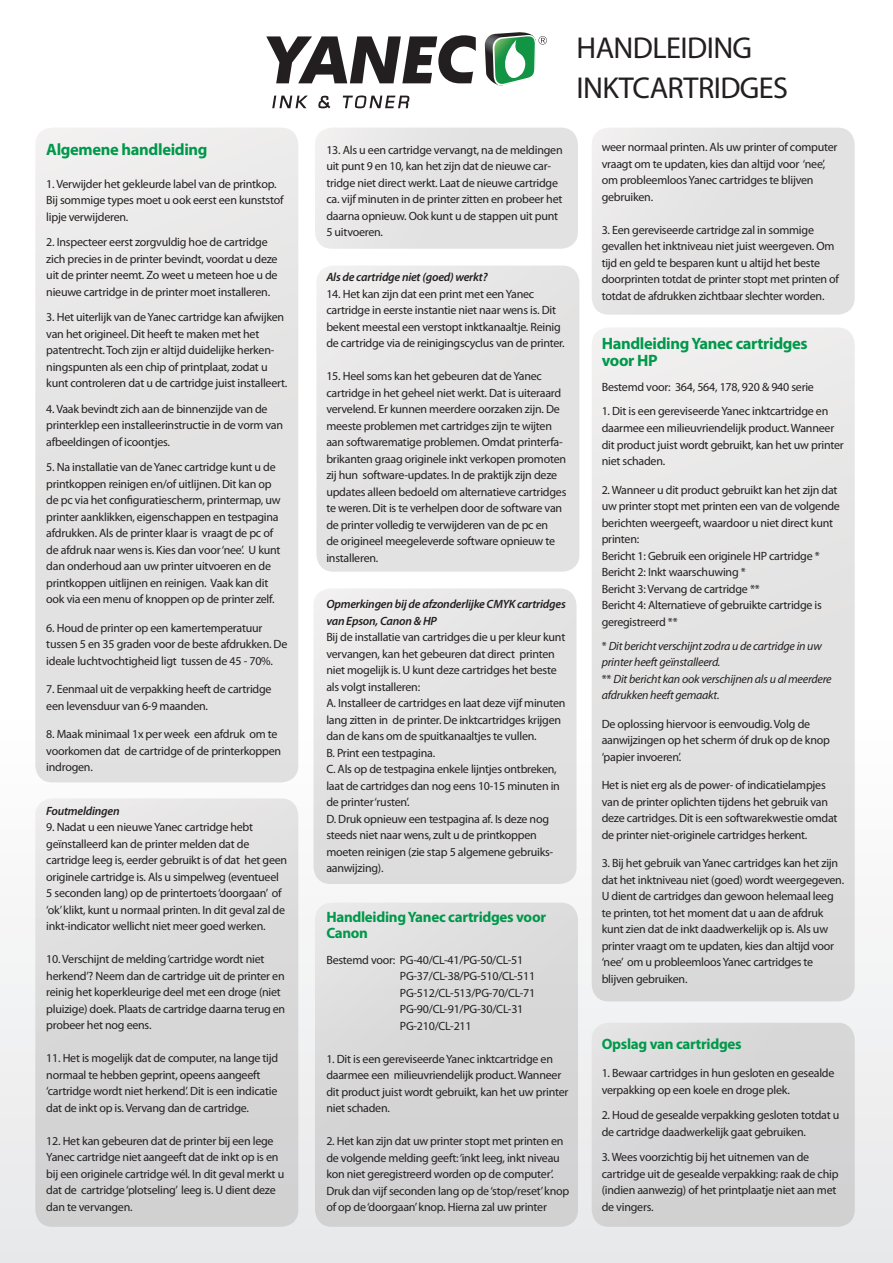
<style>
.page{position:relative;width:893px;height:1263px;background:#fff}
.page>*{position:absolute;margin:0;border:0;box-sizing:border-box;transform-origin:0 0}
.t1{font:30.3px/40.3px "Myriad Pro";letter-spacing:-.02em;color:#231f20}
.t2{font:700 16.5px/16.5px "Myriad Pro";letter-spacing:-.02em;color:#00984a}
.t3{font:700 15px/16.5px "Myriad Pro";letter-spacing:-.02em;color:#00984a}
.t4{font:12px/16.5px "Myriad Pro";letter-spacing:-.02em;color:#231f20}
.t5{font:italic 12px/16.5px "Myriad Pro";letter-spacing:-.02em;color:#231f20}
.t6{font:italic 600 12px/16.5px "Myriad Pro";letter-spacing:-.02em;color:#231f20}
.s1{font-style:normal}
</style>
<div class="page">
<div style="left:0;top:468px;width:893px;height:795px;background:#f3f4f4"></div>
<div style="left:35px;top:128px;width:263px;height:654px;background:#e3e2e2;border-radius:17px"></div>
<div style="left:313px;top:588px;width:264px;height:296px;background:#e3e2e2;border-radius:17px"></div>
<div style="left:592px;top:327px;width:263px;height:674px;background:#e3e2e2;border-radius:17px"></div>
<svg style="left:266px;top:35px;width:210px;height:48px"></svg>
<svg style="left:485px;top:32px;width:62px;height:54px"></svg>
<svg style="left:272px;top:96px;width:36px;height:12px"></svg>
<svg style="left:318px;top:96px;width:12px;height:12px"></svg>
<svg style="left:343px;top:95px;width:67px;height:13px"></svg>
<div style="left:592px;top:1023px;width:263px;height:204px;background:#d5d4d5;border-radius:17px"></div>
<div style="left:592px;top:128px;width:263px;height:187px;background:#e3e2e2;border-radius:17px"></div>
<div style="left:315px;top:902px;width:263px;height:325px;background:linear-gradient(to right,#dbdadb,#d6d5d6);border-radius:17px"></div>
<div style="left:315px;top:128px;width:263px;height:121px;background:#e3e2e2;border-radius:17px"></div>
<div style="left:316px;top:265px;width:263px;height:307px;background:#e3e2e2;border-radius:17px"></div>
<div style="left:35px;top:798px;width:263px;height:429px;background:linear-gradient(to bottom,#e7e6e6,#cececf);border-radius:17px"></div>
<h2 class="t2" style="left:46px;top:140px;width:163px">Algemene handleiding</h2>
<p class="t4" style="left:46px;top:175px;width:239px">1. Verwijder het gekleurde label van de printkop.<br>Bij sommige types moet u ook eerst een kunststof lipje verwijderen.</p>
<p class="t4" style="left:46px;top:234px;width:233px">2. Inspecteer eerst zorgvuldig hoe de cartridge zich precies in de printer bevindt, voordat u deze uit de printer neemt. Zo weet u meteen hoe u de nieuwe cartridge in de printer moet installeren.</p>
<p class="t4" style="left:46px;top:309px;width:242px">3. Het uiterlijk van de Yanec cartridge kan afwijken van het origineel. Dit heeft te maken met het patentrecht. Toch zijn er altijd duidelijke herken&shy;ningspunten als een chip of printplaat, zodat u kunt controleren dat u de cartridge juist installeert.</p>
<p class="t4" style="left:46px;top:400px;width:238px">4. Vaak bevindt zich aan de binnenzijde van de printerklep een installeerinstructie in de vorm van afbeeldingen of icoontjes.</p>
<p class="t4" style="left:46px;top:459px;width:236px">5. Na installatie van de Yanec cartridge kunt u de printkoppen reinigen en/of uitlijnen. Dit kan op de pc via het configuratiescherm, printermap, uw printer aanklikken, eigenschappen en testpagina afdrukken. Als de printer klaar is vraagt de pc of de afdruk naar wens is. Kies dan voor ‘nee’. U kunt dan onderhoud aan uw printer uitvoeren en de printkoppen uitlijnen en reinigen. Vaak kan dit ook via een menu of knoppen op de printer zelf.</p>
<p class="t4" style="left:46px;top:619px;width:243px">6. Houd de printer op een kamertemperatuur tussen 5 en 35 graden voor de beste afdrukken. De ideale luchtvochtigheid ligt tussen de 45 - 70%.</p>
<p class="t4" style="left:46px;top:681px;width:227px">7. Eenmaal uit de verpakking heeft de cartridge een levensduur van 6-9 maanden.</p>
<p class="t4" style="left:46px;top:726px;width:236px">8. Maak minimaal 1x per week een afdruk om te voorkomen dat de cartridge of de printerkoppen indrogen.</p>
<p class="t6" style="left:46px;top:802px;width:75px">Foutmeldingen</p>
<p class="t4" style="left:46px;top:819px;width:242px">9. Nadat u een nieuwe Yanec cartridge hebt geïnstalleerd kan de printer melden dat de cartridge leeg is, eerder gebruikt is of dat het geen originele cartridge is. Als u simpelweg (eventueel 5 seconden lang) op de printertoets ‘doorgaan’ of ‘ok’ klikt, kunt u normaal printen. In dit geval zal de inkt-indicator wellicht niet meer goed werken.</p>
<p class="t4" style="left:46px;top:951px;width:240px">10. Verschijnt de melding ‘cartridge wordt niet herkend’? Neem dan de cartridge uit de printer en reinig het koperkleurige deel met een droge (niet pluizige) doek. Plaats de cartridge daarna terug en probeer het nog eens.</p>
<p class="t4" style="left:46px;top:1050px;width:233px">11. Het is mogelijk dat de computer, na lange tijd normaal te hebben geprint, opeens aangeeft ‘cartridge wordt niet herkend’. Dit is een indicatie dat de inkt op is. Vervang dan de cartridge.</p>
<p class="t4" style="left:46px;top:1132px;width:239px">12. Het kan gebeuren dat de printer bij een lege Yanec cartridge niet aangeeft dat de inkt op is en bij een originele cartridge wél. In dit geval merkt u dat de cartridge ‘plotseling’ leeg is. U dient deze dan te vervangen.</p>
<h1 class="t1" style="left:577px;top:27px;width:213px">HANDLEIDING<br>INKTCARTRIDGES</h1>
<p class="t4" style="left:326px;top:141px;width:238px">13. Als u een cartridge vervangt, na de meldingen uit punt 9 en 10, kan het zijn dat de nieuwe car&shy;tridge niet direct werkt. Laat de nieuwe cartridge ca. vijf minuten in de printer zitten en probeer het daarna opnieuw. Ook kunt u de stappen uit punt 5 uitvoeren.</p>
<p class="t6" style="left:326px;top:268px;width:163px">Als de cartridge niet (goed) werkt?</p>
<p class="t4" style="left:326px;top:285px;width:240px">14. Het kan zijn dat een print met een Yanec cartridge in eerste instantie niet naar wens is. Dit bekent meestal een verstopt inktkanaaltje. Reinig de cartridge via de reinigingscyclus van de printer.</p>
<p class="t4" style="left:326px;top:368px;width:242px">15. Heel soms kan het gebeuren dat de Yanec cartridge in het geheel niet werkt. Dat is uiteraard vervelend. Er kunnen meerdere oorzaken zijn. De meeste problemen met cartridges zijn te wijten aan softwarematige problemen. Omdat printerfa&shy;brikanten graag originele inkt verkopen promoten zij hun software-updates. In de praktijk zijn deze updates alleen bedoeld om alternatieve cartridges te weren. Dit is te verhelpen door de software van de printer volledig te verwijderen van de pc en<br>de origineel meegeleverde software opnieuw te installeren.</p>
<p class="t6" style="left:326px;top:595px;width:241px">Opmerkingen bij de afzonderlijke CMYK cartridges van Epson, Canon &amp; HP</p>
<p class="t4" style="left:326px;top:629px;width:241px">Bij de installatie van cartridges die u per kleur kunt vervangen, kan het gebeuren dat direct printen niet mogelijk is. U kunt deze cartridges het beste als volgt installeren:<br>A. Installeer de cartridges en laat deze vijf minuten lang zitten in de printer. De inktcartridges krijgen dan de kans om de spuitkanaaltjes te vullen.<br>B. Print een testpagina.<br>C. Als op de testpagina enkele lijntjes ontbreken, laat de cartridges dan nog eens 10-15 minuten in de printer ‘rusten’.<br>D. Druk opnieuw een testpagina af. Is deze nog steeds niet naar wens, zult u de printkoppen moeten reinigen (zie stap 5 algemene gebruiks&shy;aanwijzing).</p>
<p class="t3" style="left:326px;top:908px;width:221px">Handleiding Yanec cartridges voor<br>Canon</p>
<p class="t4" style="left:400px;top:951px;width:137px;text-indent:-73px">Bestemd voor: PG-40/CL-41/PG-50/CL-51<br>PG-37/CL-38/PG-510/CL-511<br>PG-512/CL-513/PG-70/CL-71<br>PG-90/CL-91/PG-30/CL-31<br>PG-210/CL-211</p>
<p class="t4" style="left:326px;top:1050px;width:244px">1. Dit is een gereviseerde Yanec inktcartridge en daarmee een milieuvriendelijk product. Wanneer dit product juist wordt gebruikt, kan het uw printer niet schaden.</p>
<p class="t4" style="left:326px;top:1133px;width:245px">2. Het kan zijn dat uw printer stopt met printen en de volgende melding geeft: ‘inkt leeg, inkt niveau kon niet geregistreerd worden op de computer’.<br>Druk dan vijf seconden lang op de ‘stop/reset’ knop of op de ‘doorgaan’ knop. Hierna zal uw printer</p>
<p class="t4" style="left:602px;top:139px;width:237px">weer normaal printen. Als uw printer of computer vraagt om te updaten, kies dan altijd voor ‘nee’, om probleemloos Yanec cartridges te blijven gebruiken.</p>
<p class="t4" style="left:602px;top:221px;width:239px">3. Een gereviseerde cartridge zal in sommige gevallen het inktniveau niet juist weergeven. Om tijd en geld te besparen kunt u altijd het beste doorprinten totdat de printer stopt met printen of totdat de afdrukken zichtbaar slechter worden.</p>
<h2 class="t2" style="left:602px;top:335px;width:208px">Handleiding Yanec cartridges voor HP</h2>
<p class="t4" style="left:602px;top:379px;width:214px">Bestemd voor: 364, 564, 178, 920 &amp; 940 serie</p>
<p class="t4" style="left:602px;top:403px;width:244px">1. Dit is een gereviseerde Yanec inktcartridge en daarmee een milieuvriendelijk product. Wanneer dit product juist wordt gebruikt, kan het uw printer niet schaden.</p>
<p class="t4" style="left:602px;top:481px;width:240px">2. Wanneer u dit product gebruikt kan het zijn dat uw printer stopt met printen een van de volgende berichten weergeeft, waardoor u niet direct kunt printen:<br>Bericht 1: Gebruik een originele HP cartridge * Bericht 2: Inkt waarschuwing *<br>Bericht 3: Vervang de cartridge **<br>Bericht 4: Alternatieve of gebruikte cartridge is geregistreerd **</p>
<p class="t5" style="left:602px;top:637px;width:232px"><span class="s1">*</span> Dit bericht verschijnt zodra u de cartridge in uw printer heeft geïnstalleerd.<br><span class="s1">**</span> Dit bericht kan ook verschijnen als u al meerdere afdrukken heeft gemaakt.</p>
<p class="t4" style="left:602px;top:715px;width:230px">De oplossing hiervoor is eenvoudig. Volg de aanwijzingen op het scherm óf druk op de knop ‘papier invoeren’.</p>
<p class="t4" style="left:602px;top:776px;width:237px">Het is niet erg als de power- of indicatielampjes van de printer oplichten tijdens het gebruik van deze cartridges. Dit is een softwarekwestie omdat de printer niet-originele cartridges herkent.</p>
<p class="t4" style="left:602px;top:854px;width:244px">3. Bij het gebruik van Yanec cartridges kan het zijn dat het inktniveau niet (goed) wordt weergegeven.<br>U dient de cartridges dan gewoon helemaal leeg te printen, tot het moment dat u aan de afdruk kunt zien dat de inkt daadwerkelijk op is. Als uw printer vraagt om te updaten, kies dan altijd voor ‘nee’ om u probleemloos Yanec cartridges te blijven gebruiken.</p>
<p class="t3" style="left:602px;top:1035px;width:141px">Opslag van cartridges</p>
<p class="t4" style="left:602px;top:1064px;width:234px">1. Bewaar cartridges in hun gesloten en gesealde verpakking op een koele en droge plek.</p>
<p class="t4" style="left:602px;top:1106px;width:239px">2. Houd de gesealde verpakking gesloten totdat u de cartridge daadwerkelijk gaat gebruiken.</p>
<p class="t4" style="left:602px;top:1148px;width:238px">3. Wees voorzichtig bij het uitnemen van de cartridge uit de gesealde verpakking: raak de chip (indien aanwezig) of het printplaatje niet aan met de vingers.</p>
</div>
